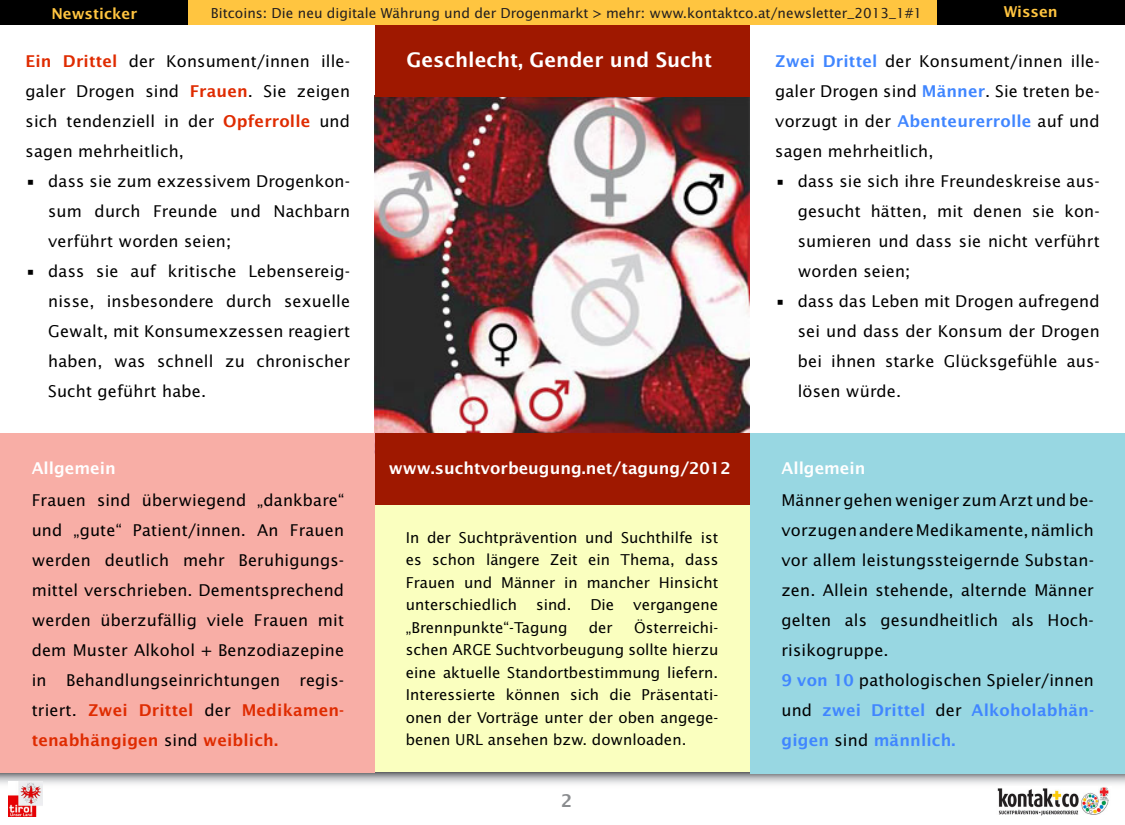
<style>
.page{position:relative;width:1125px;height:825px;background:#fff}
.page>*{position:absolute;margin:0;border:0;box-sizing:border-box;transform-origin:0 0}
.t1{font:600 20px "Lucida Sans";color:#fff}
.t2{font:600 17.5px "Lucida Sans";color:#8a8c8f}
.t3{font:16.25px/30px "Lucida Sans";letter-spacing:.01em;color:#000;text-align:justify}
.t4{font:600 16.25px "Lucida Sans";color:#fff}
.t5{font:15px/22.5px "Lucida Sans";color:#000;text-align:justify}
.t6{font:600 15px "Lucida Sans";color:#ffc540}
.t7{font:13.75px "Lucida Sans";color:#231f20}
.s1{font-weight:600;color:#df2b00}
.s2{font-weight:600;color:#4086ff}
</style>
<div class="page">
<div style="left:375px;top:504px;width:375px;height:269px;background:#faffbf"></div>
<div style="left:0;top:0;width:1125px;height:25px;background:#ffc540"></div>
<div style="left:0;top:0;width:188px;height:25px;background:#000"></div>
<div style="left:938px;top:0;width:187px;height:25px;background:#000"></div>
<svg style="left:0;top:773px;width:1125px;height:16px"></svg>
<img style="left:996px;top:786px;width:115px;height:29px">
<img style="left:9px;top:782px;width:33px;height:34px">
<div style="left:0;top:433px;width:375px;height:340px;background:#f8aea6"></div>
<div style="left:750px;top:433px;width:375px;height:340px;background:#98d7e2"></div>
<img style="left:375px;top:96px;width:375px;height:337px">
<div style="left:375px;top:433px;width:375px;height:71px;background:#9f1800"></div>
<div style="left:375px;top:25px;width:375px;height:71px;background:#9f1800"></div>
<p class="t6" style="left:51px;top:4px;width:87px">Newsticker</p>
<p class="t7" style="left:211px;top:4px;width:713px">Bitcoins: Die neu digitale Währung und der Drogenmarkt &gt; mehr: www.kontaktco.at/newsletter_2013_1#1</p>
<p class="t6" style="left:1004px;top:3px;width:56px">Wissen</p>
<p class="t3" style="left:26px;top:46px;width:326px"><span class="s1">Ein Drittel</span> der Konsument/innen ille&shy;galer Drogen sind <span class="s1">Frauen</span>. Sie zeigen sich tendenziell in der <span class="s1">Opferrolle</span> und sagen mehrheitlich,</p>
<p class="t3" style="left:48px;top:166px;width:303px;text-indent:-23px">• dass sie zum exzessivem Drogenkon&shy;sum durch Freunde und Nachbarn verführt worden seien;</p>
<p class="t3" style="left:48px;top:256px;width:304px;text-indent:-23px">• dass sie auf kritische Lebensereig&shy;nisse, insbesondere durch sexuelle Gewalt, mit Konsumexzessen reagiert haben, was schnell zu chronischer Sucht geführt habe.</p>
<p class="t1" style="left:406px;top:48px;width:307px">Geschlecht, Gender und Sucht</p>
<p class="t3" style="left:775px;top:46px;width:326px"><span class="s2">Zwei Drittel</span> der Konsument/innen ille&shy;galer Drogen sind <span class="s2">Männer</span>. Sie treten be&shy;vorzugt in der <span class="s2">Abenteurerrolle</span> auf und sagen mehrheitlich,</p>
<p class="t3" style="left:798px;top:166px;width:304px;text-indent:-23px">• dass sie sich ihre Freundeskreise aus&shy;gesucht hätten, mit denen sie kon&shy;sumieren und dass sie nicht verführt worden seien;</p>
<p class="t3" style="left:798px;top:286px;width:304px;text-indent:-23px">• dass das Leben mit Drogen aufregend sei und dass der Konsum der Drogen bei ihnen starke Glücksgefühle aus&shy;lösen würde.</p>
<p class="t4" style="left:32px;top:458px;width:86px">Allgemein</p>
<p class="t4" style="left:781px;top:458px;width:86px">Allgemein</p>
<p class="t4" style="left:389px;top:458px;width:343px">www.suchtvorbeugung.net/tagung/2012</p>
<p class="t3" style="left:32px;top:485px;width:314px">Frauen sind überwiegend „dankbare“ und „gute“ Patient/innen. An Frauen werden deutlich mehr Beruhigungs&shy;mittel verschrieben. Dementsprechend werden überzufällig viele Frauen mit dem Muster Alkohol + Benzodiazepine in Behandlungseinrichtungen regis&shy;triert. <span class="s1">Zwei Drittel</span> der <span class="s1">Medikamen&shy;tenabhängigen</span> sind <span class="s1">weiblich.</span></p>
<p class="t5" style="left:406px;top:526px;width:314px">In der Suchtprävention und Suchthilfe ist es schon längere Zeit ein Thema, dass Frauen und Männer in mancher Hinsicht unterschiedlich</p>
<p class="t5" style="left:536px;top:593px;width:37px">sind.</p>
<p class="t5" style="left:590px;top:593px;width:25px">Die</p>
<p class="t5" style="left:633px;top:593px;width:87px">vergangene</p>
<p class="t5" style="left:406px;top:616px;width:163px">„Brennpunkte“-Tagung</p>
<p class="t5" style="left:589px;top:616px;width:25px">der</p>
<p class="t5" style="left:406px;top:616px;width:314px;text-indent:228px">Österreichi&shy;schen ARGE Suchtvorbeugung sollte hierzu eine aktuelle Standortbestimmung liefern.<br>Interessierte können sich die Präsentati&shy;onen der Vorträge unter der oben angege&shy;benen URL ansehen bzw. downloaden.</p>
<p class="t2" style="left:561px;top:790px;width:13px">2</p>
<p class="t3" style="left:781px;top:485px;width:314px;text-align:left">Männer gehen weniger zum Arzt und be&shy;vorzugen andere Medikamente, nämlich vor allem leistungssteigernde Substan&shy;zen. Allein stehende, alternde Männer gelten als gesundheitlich als Hoch&shy;risikogruppe.<br><span class="s2">9 von 10</span> pathologischen Spieler/innen und <span class="s2">zwei Drittel</span> der <span class="s2">Alkoholabhän&shy;gigen</span> sind <span class="s2">männlich.</span></p>
</div>
